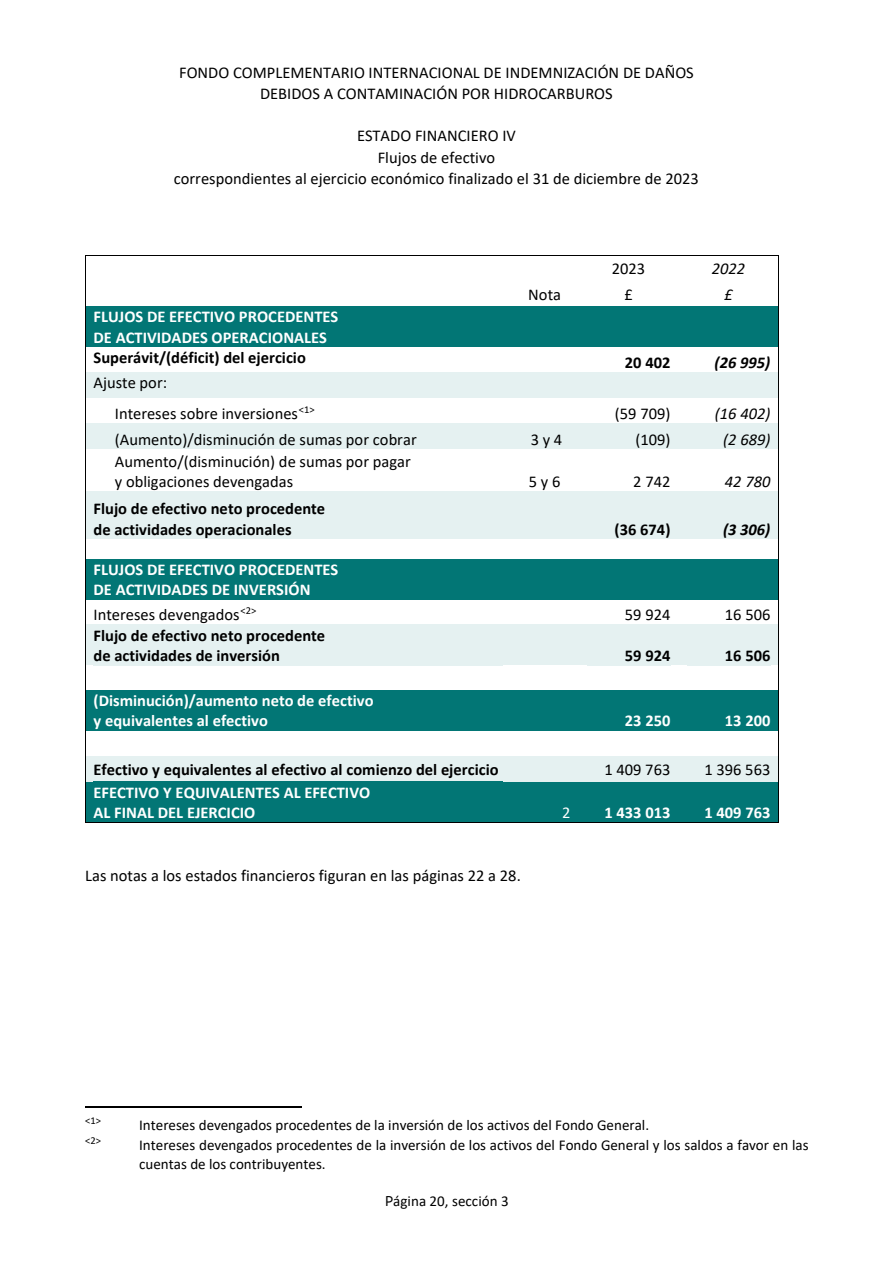
<style>
.page{position:relative;width:894px;height:1263px;background:#fff}
.page>*{position:absolute;margin:0;border:0;box-sizing:border-box;transform-origin:0 0}
.t1{font:16.5px/20.1px "Calibri";color:#000;text-align:center}
.t2{font:700 16.5px/20.1px "Calibri";color:#fff}
.t3{font:700 16.5px/20.1px "Calibri";color:#000}
.t4{font:italic 16.5px "Calibri";color:#000}
.t5{font:italic 700 16.5px "Calibri";color:#000}
.t6{font:16.5px "Calibri";color:#fff}
.t7{font:15px/18.6px "Calibri";color:#000}
.t8{font:10.5px "Calibri";color:#000}
.s1{font-family:"Adobe Clean"}
</style>
<div class="page">
<hr style="left:86px;top:255px;width:424px;height:1px;background:#000">
<hr style="left:511px;top:255px;width:67px;height:1px;background:#000">
<hr style="left:579px;top:255px;width:99px;height:1px;background:#000">
<hr style="left:679px;top:255px;width:99px;height:1px;background:#000">
<svg style="left:85px;top:255px;width:1px;height:52px"></svg>
<svg style="left:778px;top:255px;width:1px;height:52px"></svg>
<div style="left:86px;top:307px;width:424px;height:40px;background:#027675"></div>
<div style="left:510px;top:307px;width:68px;height:40px;background:#027675"></div>
<div style="left:578px;top:307px;width:100px;height:40px;background:#027675"></div>
<div style="left:678px;top:307px;width:99px;height:40px;background:#027675"></div>
<hr style="left:85px;top:307px;width:1px;height:40px;background:#000">
<hr style="left:778px;top:307px;width:1px;height:40px;background:#000">
<div style="left:86px;top:373px;width:424px;height:25px;background:#e5f1f1"></div>
<div style="left:510px;top:373px;width:68px;height:25px;background:#e5f1f1"></div>
<div style="left:578px;top:373px;width:100px;height:25px;background:#e5f1f1"></div>
<div style="left:678px;top:373px;width:99px;height:25px;background:#e5f1f1"></div>
<div style="left:86px;top:424px;width:424px;height:25px;background:#e5f1f1"></div>
<div style="left:510px;top:424px;width:68px;height:25px;background:#e5f1f1"></div>
<div style="left:578px;top:424px;width:100px;height:25px;background:#e5f1f1"></div>
<div style="left:678px;top:424px;width:99px;height:25px;background:#e5f1f1"></div>
<svg style="left:85px;top:347px;width:1px;height:102px"></svg>
<svg style="left:778px;top:347px;width:1px;height:102px"></svg>
<hr style="left:85px;top:449px;width:1px;height:42px;background:#000">
<hr style="left:778px;top:449px;width:1px;height:42px;background:#000">
<div style="left:86px;top:491px;width:424px;height:48px;background:#e5f1f1"></div>
<div style="left:510px;top:491px;width:68px;height:48px;background:#e5f1f1"></div>
<div style="left:578px;top:491px;width:100px;height:48px;background:#e5f1f1"></div>
<div style="left:678px;top:491px;width:99px;height:48px;background:#e5f1f1"></div>
<hr style="left:85px;top:491px;width:1px;height:48px;background:#000">
<hr style="left:778px;top:491px;width:1px;height:48px;background:#000">
<svg style="left:85px;top:539px;width:1px;height:20px"></svg>
<svg style="left:778px;top:539px;width:1px;height:20px"></svg>
<div style="left:86px;top:559px;width:424px;height:40px;background:#027675"></div>
<div style="left:510px;top:559px;width:68px;height:40px;background:#027675"></div>
<div style="left:578px;top:559px;width:100px;height:40px;background:#027675"></div>
<div style="left:678px;top:559px;width:99px;height:40px;background:#027675"></div>
<hr style="left:85px;top:559px;width:1px;height:40px;background:#000">
<hr style="left:778px;top:559px;width:1px;height:40px;background:#000">
<svg style="left:85px;top:599px;width:1px;height:26px"></svg>
<svg style="left:778px;top:599px;width:1px;height:26px"></svg>
<div style="left:86px;top:625px;width:424px;height:40px;background:#e5f1f1"></div>
<div style="left:510px;top:625px;width:68px;height:40px;background:#e5f1f1"></div>
<div style="left:578px;top:625px;width:100px;height:40px;background:#e5f1f1"></div>
<div style="left:678px;top:625px;width:99px;height:40px;background:#e5f1f1"></div>
<hr style="left:85px;top:625px;width:1px;height:40px;background:#000">
<hr style="left:778px;top:625px;width:1px;height:40px;background:#000">
<svg style="left:85px;top:665px;width:1px;height:26px"></svg>
<svg style="left:778px;top:665px;width:1px;height:26px"></svg>
<div style="left:86px;top:691px;width:424px;height:40px;background:#027675"></div>
<div style="left:510px;top:691px;width:68px;height:40px;background:#027675"></div>
<div style="left:578px;top:691px;width:100px;height:40px;background:#027675"></div>
<div style="left:678px;top:691px;width:99px;height:40px;background:#027675"></div>
<hr style="left:85px;top:691px;width:1px;height:40px;background:#000">
<hr style="left:778px;top:691px;width:1px;height:40px;background:#000">
<div style="left:86px;top:756px;width:424px;height:26px;background:#e5f1f1"></div>
<div style="left:510px;top:756px;width:68px;height:26px;background:#e5f1f1"></div>
<div style="left:578px;top:756px;width:100px;height:26px;background:#e5f1f1"></div>
<div style="left:678px;top:756px;width:99px;height:26px;background:#e5f1f1"></div>
<svg style="left:85px;top:731px;width:1px;height:51px"></svg>
<svg style="left:778px;top:731px;width:1px;height:51px"></svg>
<div style="left:86px;top:782px;width:424px;height:40px;background:#027675"></div>
<div style="left:510px;top:782px;width:68px;height:40px;background:#027675"></div>
<div style="left:578px;top:782px;width:100px;height:40px;background:#027675"></div>
<div style="left:678px;top:782px;width:99px;height:40px;background:#027675"></div>
<hr style="left:85px;top:782px;width:1px;height:40px;background:#000">
<hr style="left:86px;top:822px;width:424px;height:1px;background:#000">
<hr style="left:510px;top:822px;width:68px;height:1px;background:#000">
<hr style="left:578px;top:822px;width:100px;height:1px;background:#000">
<hr style="left:678px;top:822px;width:100px;height:1px;background:#000">
<hr style="left:778px;top:782px;width:1px;height:40px;background:#000">
<hr style="left:85px;top:1106px;width:216px;height:1px;background:#000">
<p class="t1" style="left:179px;top:63px;width:516px">FONDO COMPLEMENTARIO INTERNACIONAL DE INDEMNIZACIÓN DE DAÑOS<br>DEBIDOS A CONTAMINACIÓN POR HIDROCARBUROS</p>
<p class="t1" style="left:357px;top:125px;width:160px">ESTADO FINANCIERO IV</p>
<p class="t1" style="left:377px;top:147px;width:119px">Flujos de efectivo</p>
<p class="t1" style="left:174px;top:168px;width:526px">correspondientes al ejercicio económico finalizado el 31 de diciembre de 2023</p>
<p class="t1" style="left:611px;top:258px;width:35px">2023</p>
<p class="t4" style="left:711px;top:257px;width:35px">2022</p>
<p class="t1" style="left:528px;top:284px;width:34px">Nota</p>
<p class="t1" style="left:624px;top:284px;width:10px">£</p>
<p class="t4" style="left:724px;top:283px;width:10px">£</p>
<p class="t2" style="left:94px;top:307px;width:246px">FLUJOS DE EFECTIVO PROCEDENTES</p>
<p class="t2" style="left:94px;top:327px;width:235px">DE ACTIVIDADES OPERACIONALES</p>
<p class="t3" style="left:94px;top:347px;width:214px">Superávit/(déficit) del ejercicio</p>
<p class="t3" style="left:624px;top:352px;width:47px">20 402</p>
<p class="t5" style="left:714px;top:351px;width:57px">(26 995)</p>
<p class="t1" style="left:94px;top:372px;width:75px">Ajuste por:</p>
<p class="t1" style="left:115px;top:403px;width:201px">Intereses sobre inversiones<sup>&lt;1&gt;</sup></p>
<p class="t1" style="left:614px;top:403px;width:57px">(59 709)</p>
<p class="t4" style="left:714px;top:402px;width:57px">(16 402)</p>
<p class="t1" style="left:115px;top:429px;width:303px">(Aumento)/disminución de sumas por cobrar</p>
<p class="t1" style="left:530px;top:429px;width:33px">3y4</p>
<p class="t1" style="left:635px;top:429px;width:37px">(109)</p>
<p class="t4" style="left:723px;top:428px;width:49px">(2 689)</p>
<p class="t1" style="left:115px;top:451px;width:297px;text-align:left">Aumento/(disminución) de sumas por pagar y obligaciones devengadas</p>
<p class="t1" style="left:528px;top:471px;width:33px">5y6</p>
<p class="t1" style="left:633px;top:471px;width:39px">2 742</p>
<p class="t4" style="left:724px;top:470px;width:47px">42 780</p>
<p class="t3" style="left:94px;top:499px;width:233px">Flujo de efectivo neto procedente de actividades operacionales</p>
<p class="t3" style="left:614px;top:519px;width:57px">(36 674)</p>
<p class="t5" style="left:722px;top:517px;width:49px">(3 306)</p>
<p class="t2" style="left:94px;top:559px;width:246px">FLUJOS DE EFECTIVO PROCEDENTES</p>
<p class="t2" style="left:94px;top:579px;width:218px">DE ACTIVIDADES DE INVERSIÓN</p>
<p class="t1" style="left:94px;top:604px;width:164px">Intereses devengados<sup>&lt;2&gt;</sup></p>
<p class="t1" style="left:624px;top:604px;width:47px">59 924</p>
<p class="t1" style="left:724px;top:604px;width:47px">16 506</p>
<p class="t3" style="left:94px;top:625px;width:233px">Flujo de efectivo neto procedente de actividades de inversión</p>
<p class="t3" style="left:624px;top:645px;width:47px">59 924</p>
<p class="t3" style="left:724px;top:645px;width:47px">16 506</p>
<p class="t2" style="left:94px;top:691px;width:281px">(Disminución)/aumento neto de efectivo y equivalentes al efectivo</p>
<p class="t2" style="left:624px;top:711px;width:47px">23 250</p>
<p class="t2" style="left:724px;top:711px;width:47px">13 200</p>
<p class="t3" style="left:94px;top:759px;width:406px">Efectivo y equivalentes al efectivo al comienzo del ejercicio</p>
<p class="t1" style="left:604px;top:759px;width:67px">1 409 763</p>
<p class="t1" style="left:704px;top:759px;width:67px">1 396 563</p>
<p class="t2" style="left:94px;top:782px;width:278px">EFECTIVO Y EQUIVALENTES AL EFECTIVO<br>AL FINAL DEL EJERCICIO</p>
<p class="t6" style="left:562px;top:801px;width:10px">2</p>
<p class="t2" style="left:604px;top:802px;width:67px">1 433 013</p>
<p class="t2" style="left:704px;top:802px;width:67px">1 409 763</p>
<p class="t1" style="left:85px;top:865px;width:437px">Las notas a los estados financieros figuran en las páginas 22 a 28.</p>
<p class="t8" style="left:85px;top:1114px;width:17px">&lt;1&gt;</p>
<p class="t7" style="left:139px;top:1116px;width:511px">Intereses devengados procedentes de la inversión de los activos del Fondo General.</p>
<p class="t8" style="left:85px;top:1134px;width:17px">&lt;2&gt;</p>
<p class="t7" style="left:139px;top:1136px;width:670px">Intereses devengados procedentes de la inversión de los activos del Fondo General y los saldos a favor en las cuentas de los contribuyentes.</p>
<p class="t7" style="left:385px;top:1191px;width:125px"><span class="s1">P</span>ágina 20, sección 3</p>
</div>
